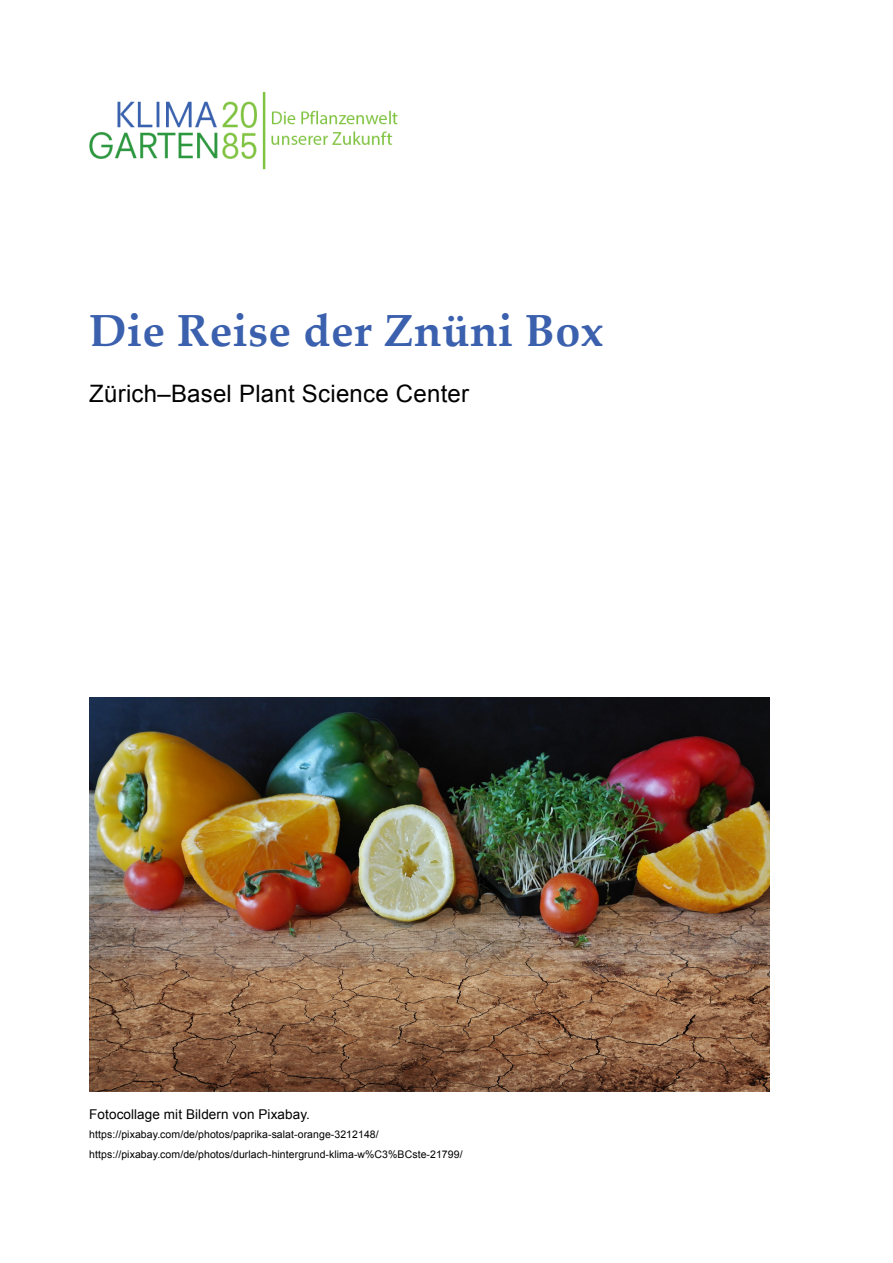
<style>
.page{position:relative;width:893px;height:1263px;background:#fff}
.page>*{position:absolute;margin:0;border:0;box-sizing:border-box;transform-origin:0 0}
.t1{font:700 45px "Palatino Linotype";letter-spacing:.01em;color:#3b60ad}
.t2{font:24px "Arial";letter-spacing:.01em;color:#000}
.t3{font:13.5px "Arial";letter-spacing:.005em;color:#000}
.t4{font:10.5px/19.5px "Arial";letter-spacing:.005em;color:#000}
</style>
<div class="page">
<img style="left:89px;top:91px;width:309px;height:79px">
<img style="left:89px;top:697px;width:680px;height:395px">
<h1 class="t1" style="left:89px;top:298px;width:516px">Die Reise der Znüni Box</h1>
<h2 class="t2" style="left:89px;top:378px;width:381px">Zürich–Basel Plant Science Center</h2>
<p class="t3" style="left:89px;top:1105px;width:222px">Fotocollage mit Bildern von Pixabay.</p>
<p class="t4" style="left:89px;top:1125px;width:375px">https://pixabay.com/de/photos/paprika-salat-orange-3212148/ https://pixabay.com/de/photos/durlach-hintergrund-klima-w%C3%BCste-21799/</p>
</div>
